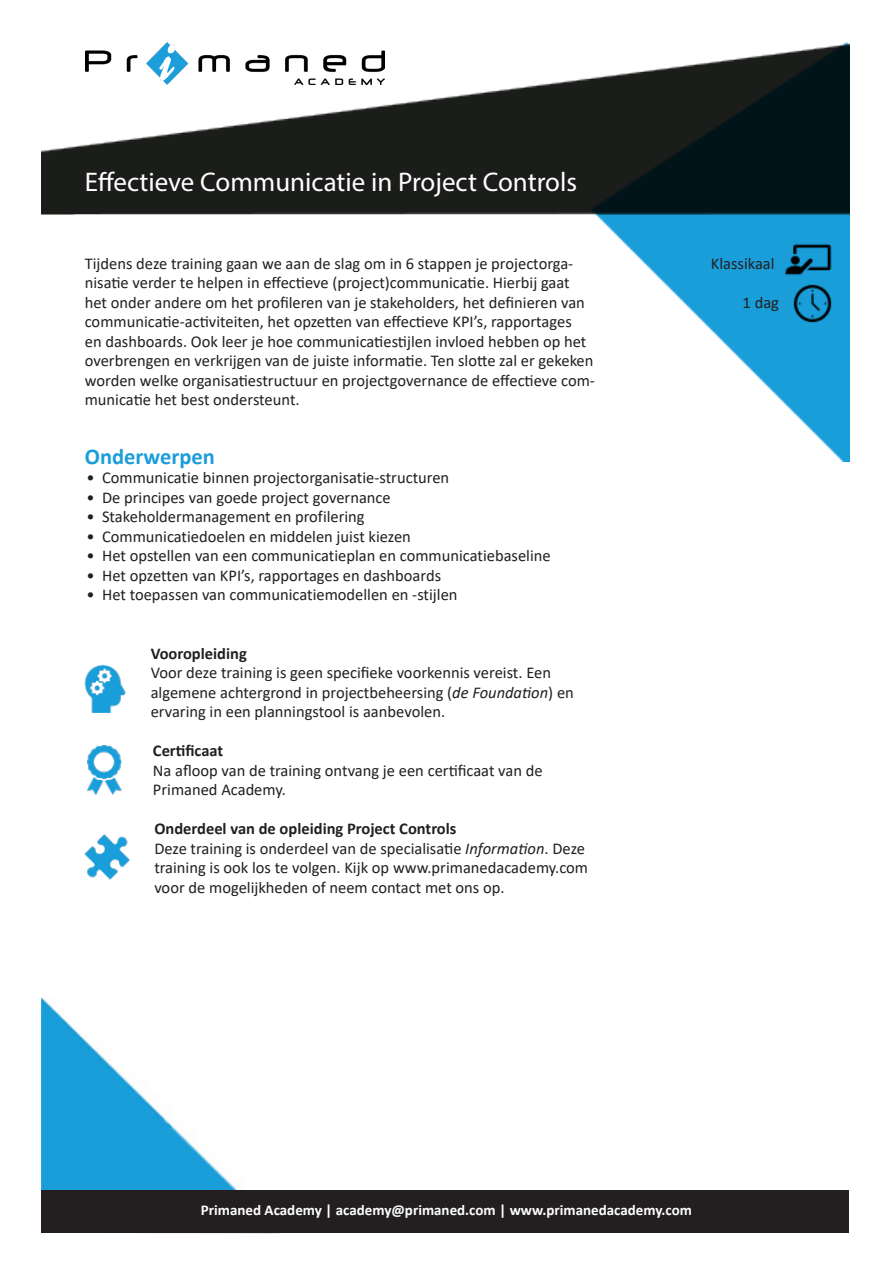
<style>
.page{position:relative;width:893px;height:1263px;background:#fff}
.page>*{position:absolute;margin:0;border:0;box-sizing:border-box;transform-origin:0 0}
.t1{font:27px "Myriad Pro";color:#fff}
.t2{font:700 22.5px "Calibri";color:#1b9dd9}
.t3{font:16.5px/19.5px "Calibri";color:#231f20}
.t4{font:700 16.5px "Calibri";color:#231f20}
.t5{font:700 15px "Calibri";color:#fff}
.s1{font-style:italic}
</style>
<div class="page">
<img style="left:41px;top:43px;width:808px;height:418px">
<img style="left:41px;top:998px;width:239px;height:193px">
<div style="left:41px;top:1191px;width:808px;height:42px;background:#231f20"></div>
<img style="left:783px;top:235px;width:48px;height:48px">
<img style="left:790px;top:280px;width:44px;height:45px">
<img style="left:85px;top:43px;width:299px;height:42px">
<img style="left:84px;top:665px;width:42px;height:47px">
<img style="left:84px;top:834px;width:45px;height:45px">
<img style="left:87px;top:745px;width:35px;height:50px">
<p class="t1" style="left:85px;top:165px;width:494px">Effectieve Communicatie in Project Controls</p>
<p class="t3" style="left:85px;top:253px;width:512px">Tijdens deze training gaan we aan de slag om in 6 stappen je projectorga&shy;nisatie verder te helpen in effectieve (project)communicatie. Hierbij gaat het onder andere om het profileren van je stakeholders, het definieren van communicatie-activiteiten, het opzetten van effectieve KPI’s, rapportages<br>en dashboards. Ook leer je hoe communicatiestijlen invloed hebben op het overbrengen en verkrijgen van de juiste informatie. Ten slotte zal er gekeken worden welke organisatiestructuur en projectgovernance de effectieve com&shy;municatie het best ondersteunt.</p>
<p class="t2" style="left:85px;top:440px;width:132px">Onderwerpen</p>
<p class="t3" style="left:86px;top:467px;width:364px">• Communicatie binnen projectorganisatie-structuren</p>
<p class="t3" style="left:86px;top:487px;width:306px">• De principes van goede project governance</p>
<p class="t3" style="left:86px;top:506px;width:280px">• Stakeholdermanagement en profilering</p>
<p class="t3" style="left:86px;top:526px;width:326px">• Communicatiedoelen en middelen juist kiezen</p>
<p class="t3" style="left:86px;top:545px;width:466px">• Het opstellen van een communicatieplan en communicatiebaseline</p>
<p class="t3" style="left:86px;top:565px;width:356px">• Het opzetten van KPI’s, rapportages en dashboards</p>
<p class="t3" style="left:86px;top:584px;width:373px">• Het toepassen van communicatiemodellen en -stijlen</p>
<p class="t4" style="left:151px;top:641px;width:98px">Vooropleiding</p>
<p class="t3" style="left:151px;top:662px;width:425px">Voor deze training is geen specifieke voorkennis vereist. Een algemene achtergrond in projectbeheersing (<span class="s1">de Foundation</span>) en ervaring in een planningstool is aanbevolen.</p>
<p class="t4" style="left:153px;top:739px;width:72px">Certificaat</p>
<p class="t3" style="left:153px;top:760px;width:391px">Na afloop van de training ontvang je een certificaat van de<br>Primaned Academy.</p>
<p class="t4" style="left:154px;top:817px;width:304px">Onderdeel van de opleiding Project Controls</p>
<p class="t3" style="left:154px;top:838px;width:435px">Deze training is onderdeel van de specialisatie <span class="s1">Information</span>. Deze training is ook los te volgen. Kijk op www.primanedacademy.com voor de mogelijkheden of neem contact met ons op.</p>
<p class="t3" style="left:711px;top:253px;width:65px">Klassikaal</p>
<p class="t3" style="left:743px;top:292px;width:38px">1 dag</p>
<p class="t5" style="left:201px;top:1200px;width:493px">Primaned Academy | academy@primaned.com | www.primanedacademy.com</p>
</div>
